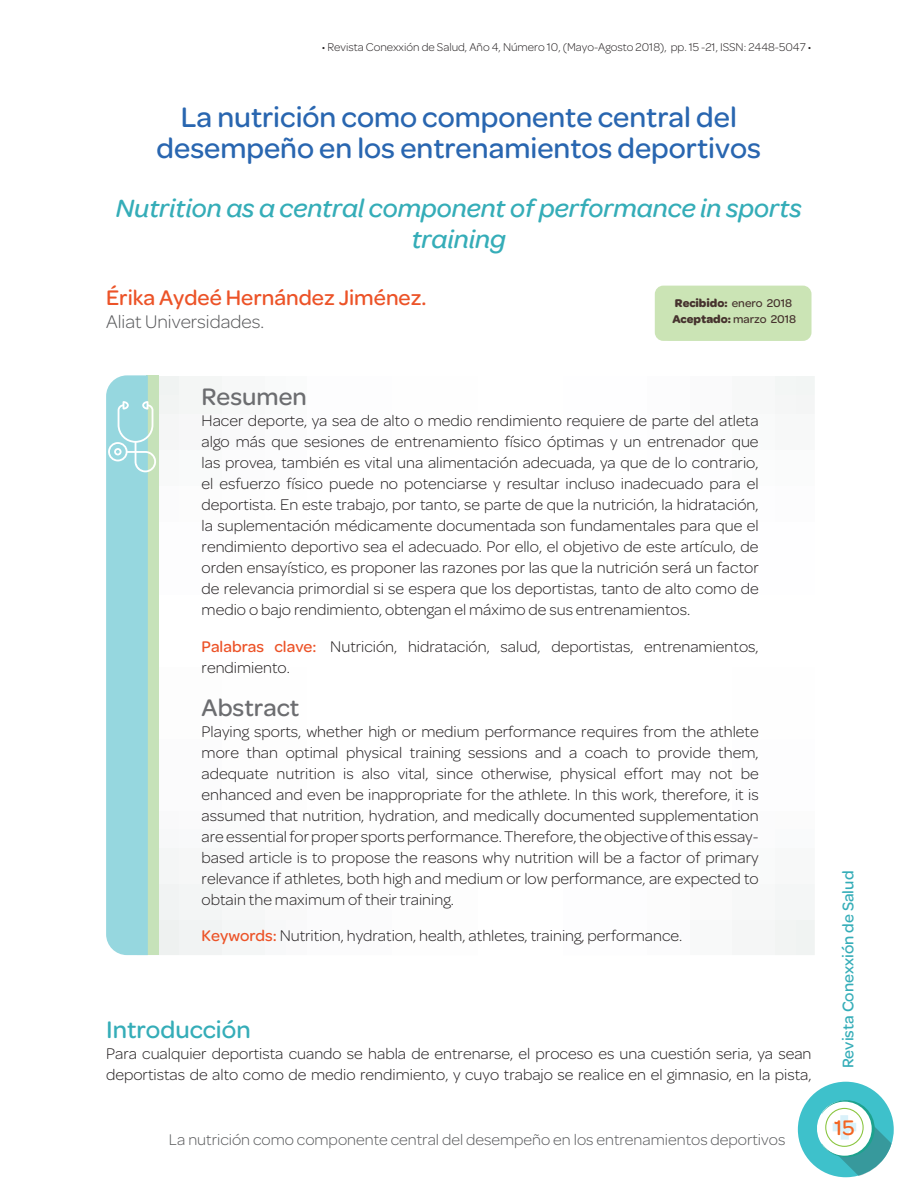
<style>
.page{position:relative;width:918px;height:1188px;background:#fff}
.page>*{position:absolute;margin:0;border:0;box-sizing:border-box;transform-origin:0 0}
.titulo_cap{font:500 30px/31.5px "Omnes";color:#2966b0;text-align:center}
.titulo_capingles{font:italic 500 27px/31.5px "Omnes";color:#35adb8;text-align:center}
.titulitos{font:500 25.5px "Omnes";color:#35adb8}
.titulitos-2{font:500 25.5px "Omnes";color:#6c6d70}
.entradas2{font:500 25.5px "Omnes";color:#6c6d70}
.entradas{font:500 22.5px "Omnes";color:#ec5328}
.t1{font:500 22.5px "Omnes";color:#f36421}
.texto{font:300 19.5px "Omnes";color:#57585a}
.t2{font:300 16.5px/21px "Omnes";color:#231f20}
.t3{font:300 16.5px "Omnes";color:#57585a}
.t4{font:500 16.5px "Omnes";color:#35adb8}
.t5{font:300 12px "Omnes";color:#231f20}
.t6{font:700 12px "Omnes";color:#46332e}
.s1{font-weight:500}
.s2{font-weight:500;color:#ec5328}
</style>
<div class="page">
<svg style="left:798px;top:1082px;width:96px;height:95px"></svg>
<svg style="left:159px;top:377px;width:656px;height:578px"></svg>
<div style="left:655px;top:286px;width:157px;height:55px;background:#cbe4b5;border-radius:9px"></div>
<div style="left:146px;top:375px;width:13px;height:580px;background:#c6e2b9"></div>
<svg style="left:106px;top:375px;width:50px;height:580px"></svg>
<p class="t5" style="left:322px;top:41px;width:491px">• Revista Conexxión de Salud, Año 4, Número 10, (Mayo-Agosto 2018), pp. 15 -21, ISSN: 2448-5047 •</p>
<p class="titulo_cap" style="left:157px;top:101px;width:606px">La nutrición como componente central del desempeño en los entrenamientos deportivos</p>
<p class="titulo_capingles" style="left:116px;top:192px;width:687px">Nutrition as a central component of performance in sports training</p>
<p class="entradas" style="left:106px;top:285px;width:322px">Érika Aydeé Hernández Jiménez.</p>
<p class="texto" style="left:106px;top:311px;width:160px">Aliat Universidades.</p>
<p class="t6" style="left:675px;top:296px;width:119px">Recibido: <span class="s1">enero 2018</span></p>
<p class="t6" style="left:672px;top:313px;width:125px">Aceptado: <span class="s1">marzo 2018</span></p>
<p class="entradas2" style="left:202px;top:382px;width:107px">Resumen</p>
<p class="t2" style="left:202px;top:410px;width:559px;text-align:justify">Hacer deporte, ya sea de alto o medio rendimiento requiere de parte del atleta algo más que sesiones de entrenamiento físico óptimas y un entrenador que las provea, también es vital una alimentación adecuada, ya que de lo contrario, el esfuerzo físico puede no potenciarse y resultar incluso inadecuado para el deportista. En este trabajo, por tanto, se parte de que la nutrición, la hidratación, la suplementación médicamente documentada son fundamentales para que el rendimiento deportivo sea el adecuado. Por ello, el objetivo de este artículo, de orden ensayístico, es proponer las razones por las que la nutrición será un factor de relevancia primordial si se espera que los deportistas, tanto de alto como de medio o bajo rendimiento, obtengan el máximo de sus entrenamientos.</p>
<p class="t2" style="left:202px;top:636px;width:559px"><span class="s2">Palabras clave:</span> Nutrición, hidratación, salud, deportistas, entrenamientos, rendimiento.</p>
<p class="titulitos-2" style="left:202px;top:693px;width:99px">Abstract</p>
<p class="t2" style="left:202px;top:721px;width:559px;text-align:justify">Playing sports, whether high or medium performance requires from the athlete more than optimal physical training sessions and a coach to provide them, adequate nutrition is also vital, since otherwise, physical effort may not be enhanced and even be inappropriate for the athlete. In this work, therefore, it is assumed that nutrition, hydration, and medically documented supplementation are essential for proper sports performance. Therefore, the objective of this essay&shy;based article is to propose the reasons why nutrition will be a factor of primary relevance if athletes, both high and medium or low performance, are expected to obtain the maximum of their training.</p>
<p class="t2" style="left:202px;top:925px;width:482px"><span class="s2">Keywords:</span> Nutrition, hydration, health, athletes, training, performance.</p>
<p class="titulitos" style="left:106px;top:1015px;width:146px">Introducción</p>
<p class="t2" style="left:106px;top:1043px;width:707px">Para cualquier deportista cuando se habla de entrenarse, el proceso es una cuestión seria, ya sean deportistas de alto como de medio rendimiento, y cuyo trabajo se realice en el gimnasio, en la pista,</p>
<p class="t3" style="left:169px;top:1131px;width:618px">La nutrición como componente central del desempeño en los entrenamientos deportivos</p>
<p class="t4" style="left:839px;top:1068px;width:199px;rotate:-90deg">Revista Conexxión de Salud</p>
<h3 class="t1" style="left:834px;top:1115px;width:22px">15</h3>
</div>
